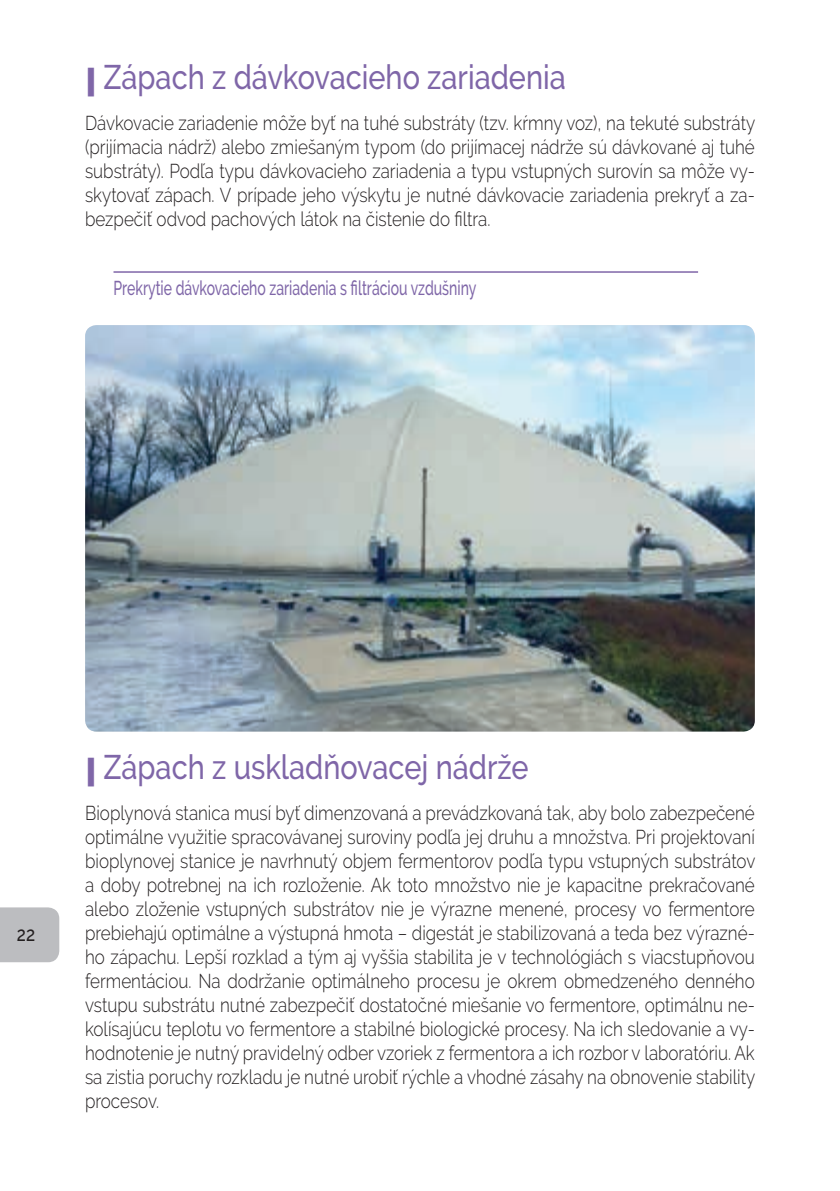
<style>
.page{position:relative;width:840px;height:1191px;background:#fff}
.page>*{position:absolute;margin:0;border:0;box-sizing:border-box;transform-origin:0 0}
.t1{font:500 34px "Raleway";color:#7f66a8;scale:.85 1}
.t2{font:300 20px/24px "Raleway";color:#231f20;text-align:justify;scale:.85 1}
.t3{font:500 20px "Raleway";color:#7f66a8;scale:.7 1}
.t4{font:500 20px "Raleway";color:#231f20;scale:.85 1}
</style>
<div class="page">
<div style="left:0;top:907px;width:59px;height:55px;background:#bcbdc0"></div>
<hr style="left:113px;top:271px;width:584px;height:2px;background:#7f66a8">
<img style="left:85px;top:325px;width:669px;height:406px">
<h1 class="t1" style="left:85px;top:57px;width:566px">▎Zápach z dávkovacieho zariadenia</h1>
<p class="t2" style="left:85px;top:111px;width:789px">Dávkovacie zariadenie môže byť na tuhé substráty (tzv. kŕmny voz), na tekuté substráty (prijímacia nádrž) alebo zmiešaným typom (do prijímacej nádrže sú dávkované aj tuhé substráty). Podľa typu dávkovacieho zariadenia a typu vstupných surovín sa môže vy&shy;skytovať zápach. V prípade jeho výskytu je nutné dávkovacie zariadenia prekryť a za&shy;bezpečiť odvod pachových látok na čistenie do filtra.</p>
<p class="t3" style="left:113px;top:277px;width:519px">Prekrytie dávkovacieho zariadenia s filtráciou vzdušniny</p>
<p class="t4" style="left:17px;top:922px;width:23px">22</p>
<h1 class="t1" style="left:85px;top:747px;width:523px">▎Zápach z uskladňovacej nádrže</h1>
<p class="t2" style="left:85px;top:800px;width:789px">Bioplynová stanica musí byť dimenzovaná a prevádzkovaná tak, aby bolo zabezpečené optimálne využitie spracovávanej suroviny podľa jej druhu a množstva. Pri projektovaní bioplynovej stanice je navrhnutý objem fermentorov podľa typu vstupných substrátov a doby potrebnej na ich rozloženie. Ak toto množstvo nie je kapacitne prekračované alebo zloženie vstupných substrátov nie je výrazne menené, procesy vo fermentore prebiehajú optimálne a výstupná hmota – digestát je stabilizovaná a teda bez výrazné&shy;ho zápachu. Lepší rozklad a tým aj vyššia stabilita je v technológiách s viacstupňovou fermentáciou. Na dodržanie optimálneho procesu je okrem obmedzeného denného vstupu substrátu nutné zabezpečiť dostatočné miešanie vo fermentore, optimálnu ne&shy;kolísajúcu teplotu vo fermentore a stabilné biologické procesy. Na ich sledovanie a vy&shy;hodnotenie je nutný pravidelný odber vzoriek z fermentora a ich rozbor v laboratóriu. Ak sa zistia poruchy rozkladu je nutné urobiť rýchle a vhodné zásahy na obnovenie stability procesov.</p>
</div>
